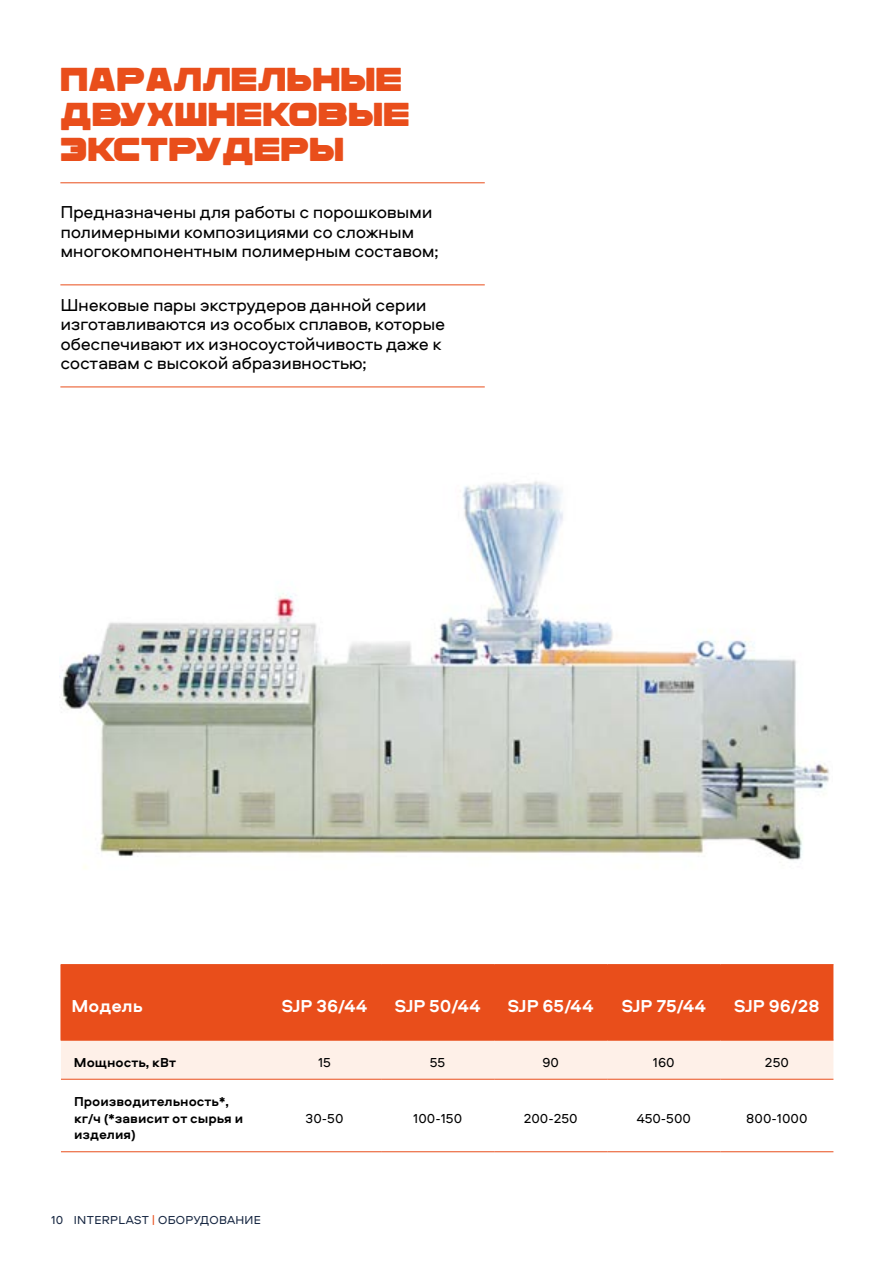
<style>
.page{position:relative;width:893px;height:1263px;background:#fff}
.page>*{position:absolute;margin:0;border:0;box-sizing:border-box;transform-origin:0 0}
.t1{font:700 33px/35px "Rimma sans";letter-spacing:.02em;color:#e94e1b}
.t2{font:18px/19.5px "Aeroport";letter-spacing:-.02em;color:#000}
.t3{font:700 18px "Aeroport";color:#fff}
.t4{font:700 13.5px/16.5px "Aeroport";color:#000}
.t5{font:13.5px "Aeroport";color:#000}
.t6{font:12px "Aeroport";letter-spacing:.02em;color:#172742}
.s1{color:#e94e1b}
</style>
<div class="page">
<img style="left:62px;top:481px;width:767px;height:388px">
<hr style="left:60px;top:182px;width:425px;height:1px;background:#e94e1b">
<hr style="left:60px;top:284px;width:425px;height:1px;background:#e94e1b">
<hr style="left:60px;top:387px;width:425px;height:1px;background:#e94e1b">
<div style="left:62px;top:965px;width:771px;height:75px;background:#e94e1b"></div>
<div style="left:61px;top:1041px;width:772px;height:38px;background:#fef0e8"></div>
<hr style="left:268px;top:1079px;width:113px;height:1px;background:#e94e1b">
<hr style="left:381px;top:1079px;width:113px;height:1px;background:#e94e1b">
<hr style="left:494px;top:1079px;width:113px;height:1px;background:#e94e1b">
<hr style="left:607px;top:1079px;width:113px;height:1px;background:#e94e1b">
<hr style="left:720px;top:1079px;width:113px;height:1px;background:#e94e1b">
<hr style="left:268px;top:1151px;width:113px;height:1px;background:#e94e1b">
<hr style="left:381px;top:1151px;width:113px;height:1px;background:#e94e1b">
<hr style="left:494px;top:1151px;width:113px;height:1px;background:#e94e1b">
<hr style="left:607px;top:1151px;width:113px;height:1px;background:#e94e1b">
<hr style="left:720px;top:1151px;width:113px;height:1px;background:#e94e1b">
<hr style="left:381px;top:965px;width:1px;height:75px;background:#e94e1b">
<hr style="left:494px;top:965px;width:1px;height:75px;background:#e94e1b">
<hr style="left:607px;top:965px;width:1px;height:75px;background:#e94e1b">
<hr style="left:720px;top:965px;width:1px;height:75px;background:#e94e1b">
<hr style="left:61px;top:964px;width:207px;height:1px;background:#e94e1b">
<hr style="left:61px;top:965px;width:1px;height:75px;background:#e94e1b">
<hr style="left:61px;top:1040px;width:207px;height:1px;background:#e94e1b">
<hr style="left:268px;top:964px;width:113px;height:1px;background:#e94e1b">
<hr style="left:268px;top:965px;width:1px;height:75px;background:#e94e1b">
<hr style="left:381px;top:964px;width:113px;height:1px;background:#e94e1b">
<hr style="left:494px;top:964px;width:113px;height:1px;background:#e94e1b">
<hr style="left:607px;top:964px;width:113px;height:1px;background:#e94e1b">
<hr style="left:720px;top:964px;width:113px;height:1px;background:#e94e1b">
<hr style="left:268px;top:1040px;width:113px;height:1px;background:#e94e1b">
<hr style="left:381px;top:1040px;width:113px;height:1px;background:#e94e1b">
<hr style="left:494px;top:1040px;width:113px;height:1px;background:#e94e1b">
<hr style="left:607px;top:1040px;width:113px;height:1px;background:#e94e1b">
<hr style="left:720px;top:1040px;width:113px;height:1px;background:#e94e1b">
<hr style="left:61px;top:1151px;width:207px;height:1px;background:#e94e1b">
<hr style="left:61px;top:1079px;width:207px;height:1px;background:#e94e1b">
<h1 class="t1" style="left:61px;top:61px;width:350px">ПАРАЛЛЕЛЬНЫЕ<br>ДВУХШНЕКОВЫЕ<br>ЭКСТРУДЕРЫ</h1>
<p class="t2" style="left:60px;top:202px;width:380px">Предназначены для работы с порошковыми полимерными композициями со сложным многокомпонентным полимерным составом;</p>
<p class="t2" style="left:60px;top:294px;width:386px">Шнековые пары экструдеров данной серии изготавливаются из особых сплавов, которые обеспечивают их износоустойчивость даже к составам с высокой абразивностью;</p>
<p class="t3" style="left:71px;top:993px;width:73px">Модель</p>
<p class="t3" style="left:282px;top:993px;width:87px">SJP 36/44</p>
<p class="t3" style="left:395px;top:993px;width:87px">SJP 50/44</p>
<p class="t3" style="left:508px;top:993px;width:87px">SJP 65/44</p>
<p class="t3" style="left:622px;top:993px;width:86px">SJP 75/44</p>
<p class="t3" style="left:734px;top:993px;width:87px">SJP 96/28</p>
<p class="t4" style="left:74px;top:1053px;width:104px">Мощность, кВт</p>
<p class="t5" style="left:318px;top:1053px;width:15px">15</p>
<p class="t5" style="left:430px;top:1053px;width:17px">55</p>
<p class="t5" style="left:542px;top:1053px;width:18px">90</p>
<p class="t5" style="left:653px;top:1053px;width:23px">160</p>
<p class="t5" style="left:765px;top:1053px;width:25px">250</p>
<p class="t4" style="left:74px;top:1093px;width:171px">Производительность*, кг/ч (*зависит от сырья и изделия)</p>
<p class="t5" style="left:306px;top:1109px;width:39px">30-50</p>
<p class="t5" style="left:413px;top:1109px;width:50px">100-150</p>
<p class="t5" style="left:524px;top:1109px;width:55px">200-250</p>
<p class="t5" style="left:637px;top:1109px;width:56px">450-500</p>
<p class="t5" style="left:746px;top:1109px;width:63px">800-1000</p>
<p class="t6" style="left:51px;top:1212px;width:211px">10 INTERPLAST <span class="s1">|</span> ОБОРУДОВАНИЕ</p>
</div>
